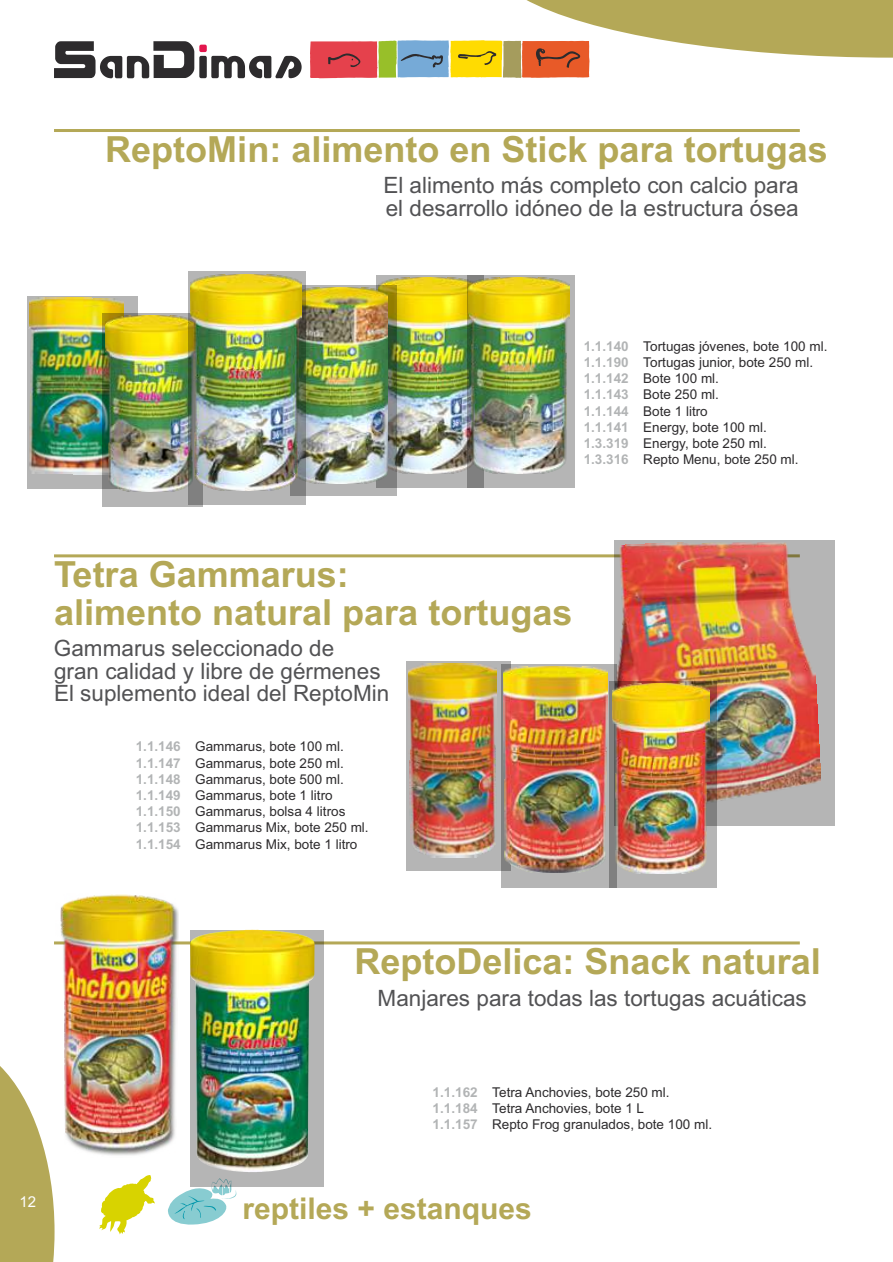
<style>
.page{position:relative;width:893px;height:1262px;background:#fff}
.page>*{position:absolute;margin:0;border:0;box-sizing:border-box;transform-origin:0 0}
.t1{font:700 36px/37.5px "Arial";color:#b4a857}
.t2{font:700 30px "Arial";color:#b4a857}
.t3{font:22.5px/22.5px "Arial";color:#525254}
.t4{font:15px "Arial";color:#fefefe}
.t5{font:13.5px/16.2px "Arial";color:#2d2b2d}
.s1{font-weight:700;color:#b2b4b5}
</style>
<div class="page">
<svg style="left:0;top:1066px;width:55px;height:196px"></svg>
<svg style="left:99px;top:1175px;width:56px;height:59px"></svg>
<svg style="left:168px;top:1186px;width:70px;height:39px"></svg>
<hr style="left:54px;top:129px;width:745px;height:3px;background:#b4a857">
<hr style="left:54px;top:941px;width:745px;height:3px;background:#b4a857">
<hr style="left:54px;top:554px;width:745px;height:3px;background:#b4a857">
<div style="left:376px;top:275px;width:107px;height:213px;background:#b5b5b5"></div>
<img style="left:378px;top:277px;width:88px;height:196px">
<div style="left:466px;top:275px;width:108px;height:213px;background:#2d2b2d;opacity:.35"></div>
<img style="left:469px;top:277px;width:100px;height:196px">
<div style="left:27px;top:296px;width:110px;height:192px;background:#b5b5b5"></div>
<img style="left:29px;top:297px;width:94px;height:177px">
<div style="left:103px;top:313px;width:100px;height:193px;background:#2d2b2d;opacity:.35"></div>
<img style="left:105px;top:315px;width:83px;height:177px">
<div style="left:406px;top:661px;width:104px;height:210px;background:#b5b5b5"></div>
<img style="left:408px;top:663px;width:89px;height:194px">
<div style="left:290px;top:285px;width:107px;height:211px;background:#2d2b2d;opacity:.35"></div>
<img style="left:305px;top:287px;width:83px;height:196px">
<div style="left:614px;top:541px;width:220px;height:285px;background:#b5b5b5"></div>
<img style="left:608px;top:540px;width:214px;height:261px">
<div style="left:188px;top:272px;width:117px;height:233px;background:#2d2b2d;opacity:.35"></div>
<img style="left:190px;top:274px;width:111px;height:216px">
<div style="left:501px;top:664px;width:115px;height:223px;background:#2d2b2d;opacity:.35"></div>
<img style="left:503px;top:666px;width:104px;height:206px">
<div style="left:190px;top:929px;width:134px;height:257px;background:#2d2b2d;opacity:.35"></div>
<img style="left:190px;top:929px;width:64px;height:113px">
<div style="left:609px;top:680px;width:108px;height:207px;background:#2d2b2d;opacity:.35"></div>
<img style="left:612px;top:683px;width:97px;height:190px">
<img style="left:55px;top:894px;width:124px;height:262px">
<svg style="left:310px;top:0;width:583px;height:78px"></svg>
<svg style="left:54px;top:41px;width:247px;height:37px"></svg>
<h1 class="t1" style="left:105px;top:134px;width:724px">ReptoMin: alimento en Stick para tortugas</h1>
<h3 class="t3" style="left:383px;top:176px;width:417px">El alimento más completo con calcio para el desarrollo idóneo de la estructura ósea</h3>
<p class="t5" style="left:583px;top:339px;width:245px"><span class="s1">1.1.140</span> Tortugas jóvenes, bote 100 ml.<br><span class="s1">1.1.190</span> Tortugas junior, bote 250 ml.<br><span class="s1">1.1.142</span> Bote 100 ml.<br><span class="s1">1.1.143</span> Bote 250 ml.<br><span class="s1">1.1.144</span> Bote 1 litro<br><span class="s1">1.1.141</span> Energy, bote 100 ml.<br><span class="s1">1.3.319</span> Energy, bote 250 ml.<br><span class="s1">1.3.316</span> Repto Menu, bote 250 ml.</p>
<h1 class="t1" style="left:54px;top:559px;width:520px">Tetra Gammarus:<br>alimento natural para tortugas</h1>
<h3 class="t3" style="left:54px;top:639px;width:337px">Gammarus seleccionado de<br>gran calidad y libre de gérmenes<br>El suplemento ideal del ReptoMin</h3>
<p class="t5" style="left:136px;top:739px;width:234px"><span class="s1">1.1.146</span> Gammarus, bote 100 ml.<br><span class="s1">1.1.147</span> Gammarus, bote 250 ml.<br><span class="s1">1.1.148</span> Gammarus, bote 500 ml.<br><span class="s1">1.1.149</span> Gammarus, bote 1 litro<br><span class="s1">1.1.150</span> Gammarus, bolsa 4 litros<br><span class="s1">1.1.153</span> Gammarus Mix, bote 250 ml.<br><span class="s1">1.1.154</span> Gammarus Mix, bote 1 litro</p>
<h1 class="t1" style="left:354px;top:946px;width:468px">ReptoDelica: Snack natural</h1>
<h3 class="t3" style="left:377px;top:988px;width:430px">Manjares para todas las tortugas acuáticas</h3>
<p class="t5" style="left:432px;top:1085px;width:281px"><span class="s1">1.1.162</span> Tetra Anchovies, bote 250 ml.<br><span class="s1">1.1.184</span> Tetra Anchovies, bote 1 L<br><span class="s1">1.1.157</span> Repto Frog granulados, bote 100 ml.</p>
<p class="t4" style="left:20px;top:1196px;width:18px">12</p>
<h2 class="t2" style="left:242px;top:1197px;width:291px">reptiles + estanques</h2>
</div>
